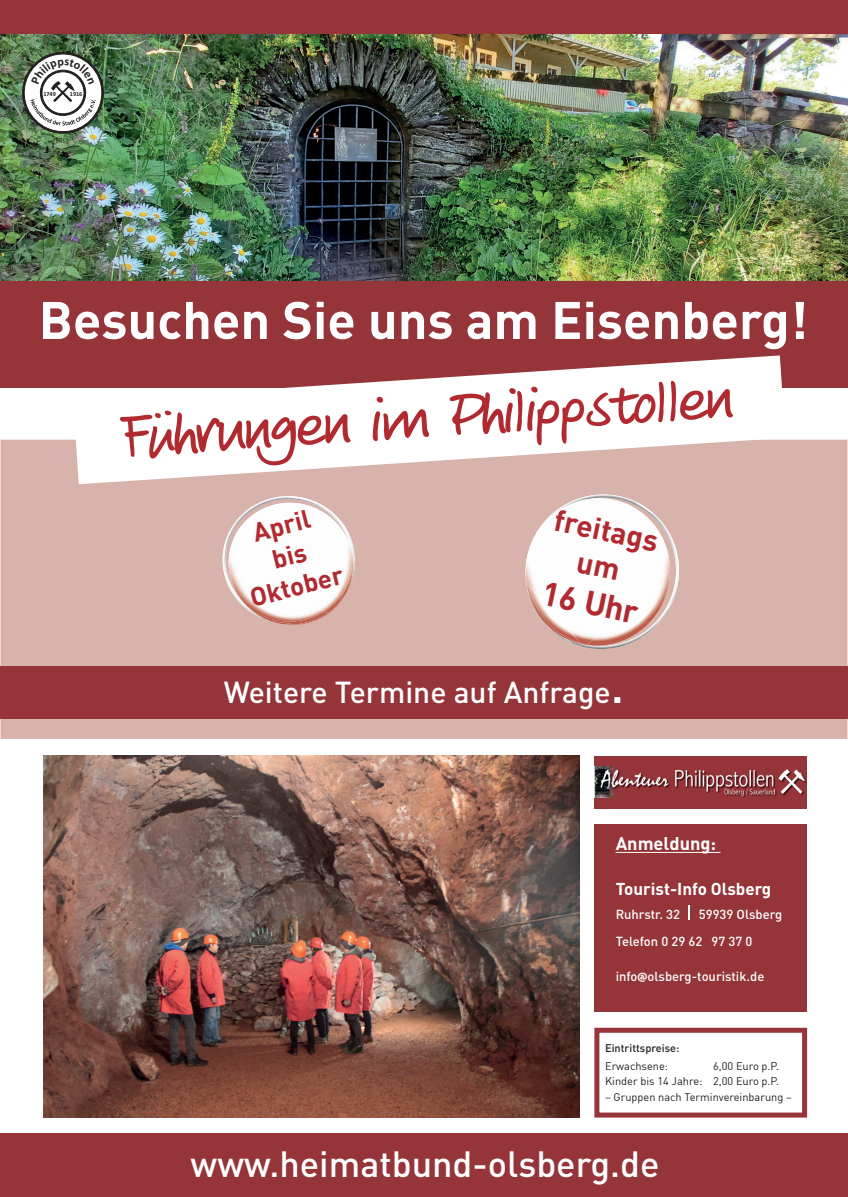
<style>
.page{position:relative;width:848px;height:1197px;background:#fff}
.page>*{position:absolute;margin:0;border:0;box-sizing:border-box;transform-origin:0 0}
.t1{font:62px "HW Veneto";color:#b02a2f}
.t2{font:700 52px "DIN Pro";color:#fff}
.t3{font:500 36px "DIN Pro";color:#fff}
.t4{font:700 33px "DIN Pro";color:#b02a2f}
.t5{font:500 30px "DIN Pro";color:#fff}
.t6{font:700 30px/36px "DIN Pro";color:#b02a2f;text-align:center}
.t7{font:700 26px/31.2px "DIN Pro";color:#b02a2f;text-align:center}
.t8{font:700 18.2px "DIN Pro";color:#fff}
.t9{font:700 17px "DIN Pro";color:#fff}
.t10{font:500 13px/26.9px "DIN Pro";color:#fff}
.t11{font:11px/15px "DIN Pro";color:#231f20;text-align:right}
.t12{font:500 11px "DIN Pro";color:#231f20}
.t13{font:700 6.2px "Calibri";color:#231f20}
.s1{font-size:48px}
.s2{font-family:"Trebuchet MS";font-weight:700}
</style>
<div class="page">
<div style="left:0;top:1133px;width:848px;height:63px;background:#95353a"></div>
<div style="left:0;top:0;width:848px;height:34px;background:#95353a"></div>
<div style="left:0;top:281px;width:848px;height:107px;background:#95353a"></div>
<img style="left:0;top:34px;width:848px;height:247px">
<svg style="left:24px;top:54px;width:78px;height:78px"></svg>
<div style="left:24px;top:54px;width:78px;height:78px;border:1px solid #231f20;border-radius:50%"></div>
<div style="left:0;top:439px;width:847px;height:299px;background:#d7b3ac"></div>
<svg style="left:73px;top:355px;width:712px;height:129px"></svg>
<img style="left:223px;top:496px;width:132px;height:125px">
<img style="left:230px;top:502px;width:119px;height:6px">
<img style="left:229px;top:613px;width:100px;height:12px">
<img style="left:244px;top:613px;width:83px;height:11px">
<img style="left:228px;top:508px;width:124px;height:105px">
<svg style="left:353px;top:566px;width:1px;height:14px"></svg>
<img style="left:324px;top:544px;width:29px;height:69px">
<div style="left:594px;top:824px;width:213px;height:187px;background:#95353a"></div>
<hr style="left:615px;top:851px;width:105px;height:1px;background:#fff">
<div style="left:0;top:666px;width:848px;height:53px;background:#95353a"></div>
<img style="left:525px;top:494px;width:154px;height:155px">
<img style="left:526px;top:499px;width:2px;height:60px">
<img style="left:528px;top:498px;width:142px;height:146px">
<img style="left:525px;top:559px;width:62px;height:86px">
<img style="left:43px;top:755px;width:536px;height:362px">
<div style="left:594px;top:756px;width:213px;height:52px;background:#95353a"></div>
<img style="left:594px;top:766px;width:212px;height:31px">
<div style="left:594px;top:1027px;width:213px;height:90px;border:5px solid #95353a"></div>
<svg style="left:688px;top:905px;width:1px;height:14px"></svg>
<svg style="left:30px;top:59px;width:66px;height:66px"></svg>
<p class="t13" style="left:43px;top:90px;width:14px">1749</p>
<p class="t13" style="left:70px;top:90px;width:14px">1916</p>
<h2 class="t2" style="left:39px;top:285px;width:770px">Besuchen Sie uns am Eisenberg!</h2>
<h1 class="t1" style="left:124px;top:404px;width:608px;rotate:-4deg">Führungen im Philippstollen</h1>
<h3 class="t7" style="left:231px;top:520px;width:97px;rotate:-14deg">April bis<br>Oktober</h3>
<h3 class="t6" style="left:558px;top:500px;width:107px;rotate:12deg">freitags um</h3>
<h3 class="t4" style="left:547px;top:570px;width:99px;rotate:12deg">16 Uhr</h3>
<h3 class="t5" style="left:224px;top:672px;width:402px">Weitere Termine auf Anfrage<span class="s1">.</span></h3>
<h3 class="t8" style="left:615px;top:830px;width:102px">Anmeldung:</h3>
<h3 class="t9" style="left:615px;top:876px;width:157px">Tourist-Info Olsberg</h3>
<p class="t10" style="left:615px;top:899px;width:66px">Ruhrstr. 32</p>
<p class="t10" style="left:615px;top:899px;width:168px;text-indent:83px">59939 Olsberg<br>Telefon 0 29 62 97 37 0</p>
<p class="t10" style="left:615px;top:962px;width:150px">info<span class="s2">@</span>olsberg-touristik.de</p>
<p class="t12" style="left:605px;top:1040px;width:76px">Eintrittspreise:</p>
<p class="t11" style="left:605px;top:1058px;width:65px">Erwachsene:</p>
<p class="t11" style="left:605px;top:1058px;width:176px">6,00 Euro p.P.<br>Kinder bis 14 Jahre: 2,00 Euro p.P.</p>
<p class="t11" style="left:605px;top:1089px;width:188px">– Gruppen nach Terminvereinbarung –</p>
<h3 class="t3" style="left:190px;top:1139px;width:470px">www.heimatbund-olsberg.de</h3>
</div>
